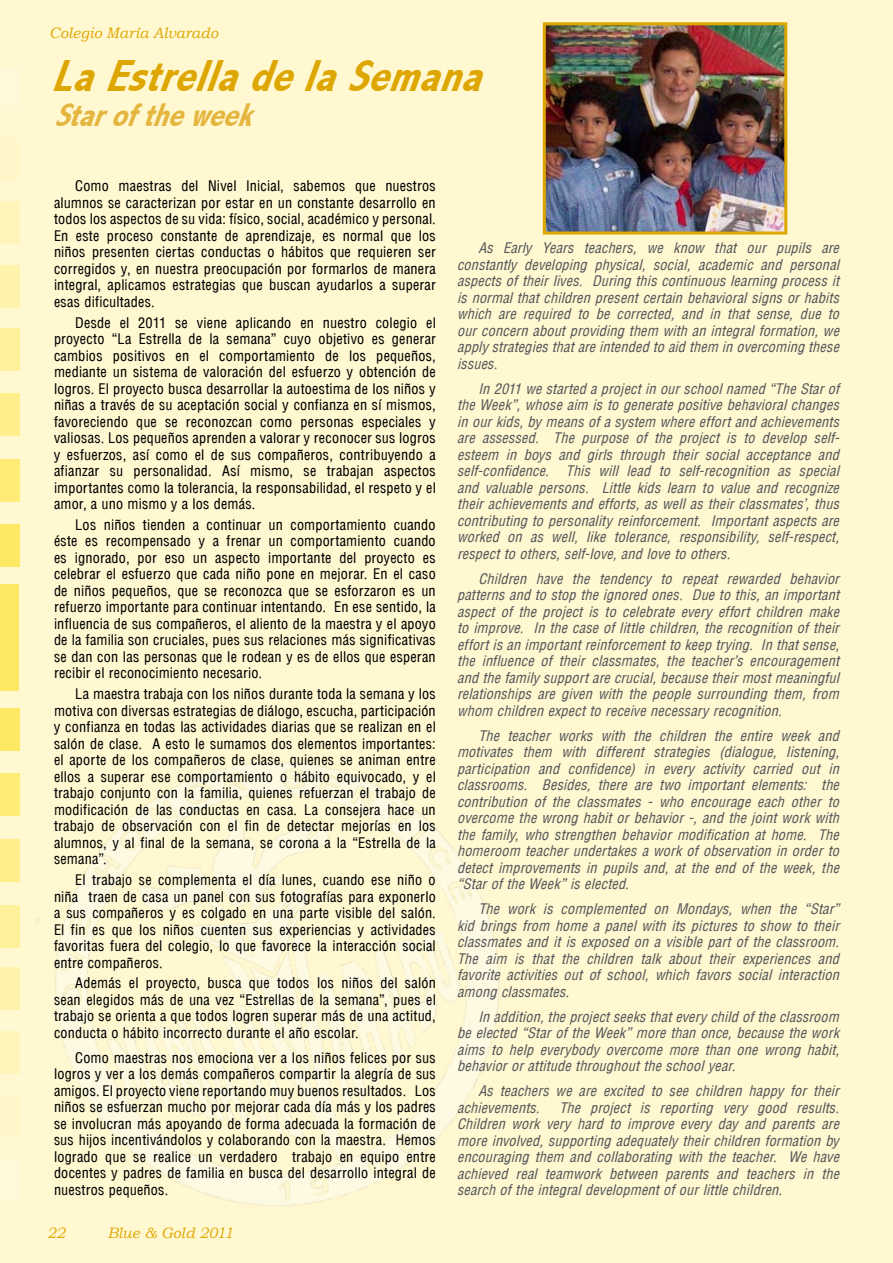
<style>
.page{position:relative;width:893px;height:1263px;background:#fff8d1}
.page>*{position:absolute;margin:0;border:0;box-sizing:border-box;transform-origin:0 0}
.t1{font:italic 700 condensed 45px "Abadi";color:#dea600}
.t2{font:italic 700 condensed 33px "Abadi";color:#e5b63f}
.t3{font:italic 15px "Bookman Old Style";letter-spacing:.005em;color:#dea600}
.t4{font:14.25px/16.5px "Arena Condensed";letter-spacing:.015em;color:#000;text-align:justify}
.t5{font:italic condensed 14.25px/16.5px "Arena";letter-spacing:.01em;color:#58585a;text-align:justify}
</style>
<div class="page">
<div style="left:0;top:525px;width:20px;height:42px;background:#ffe964"></div>
<div style="left:0;top:460px;width:20px;height:42px;background:#ffec77"></div>
<div style="left:0;top:394px;width:20px;height:42px;background:#ffee89"></div>
<div style="left:0;top:328px;width:20px;height:42px;background:#fff09b"></div>
<div style="left:0;top:265px;width:20px;height:43px;background:#fff2ab"></div>
<div style="left:0;top:201px;width:20px;height:43px;background:#fff5bb"></div>
<div style="left:0;top:138px;width:20px;height:43px;background:#fff7ca"></div>
<div style="left:0;top:67px;width:20px;height:43px;background:#fff9d7"></div>
<div style="left:0;top:584px;width:19px;height:106px;background:#ffe964"></div>
<img style="left:0;top:690px;width:500px;height:516px">
<img style="left:547px;top:26px;width:236px;height:205px">
<div style="left:543px;top:22px;width:244px;height:213px;border:3px solid #dea600"></div>
<p class="t3" style="left:49px;top:22px;width:171px">Colegio María Alvarado</p>
<h1 class="t1" style="left:51px;top:50px;width:450px">LaEstrelladelaSemana</h1>
<h2 class="t2" style="left:54px;top:96px;width:212px">Staroftheweek</h2>
<p class="t4" style="left:54px;top:178px;width:383px;text-indent:21px">Como maestras del Nivel Inicial, sabemos que nuestros alumnos se caracterizan por estar en un constante desarrollo en todos los aspectos de su vida: físico, social, académico y personal.<br>En este proceso constante de aprendizaje, es normal que los niños presenten ciertas conductas o hábitos que requieren ser corregidos y, en nuestra preocupación por formarlos de manera integral, aplicamos estrategias que buscan ayudarlos a superar esas dificultades.</p>
<p class="t4" style="left:54px;top:314px;width:383px;text-indent:21px">Desde el 2011 se viene aplicando en nuestro colegio el proyecto “La Estrella de la semana” cuyo objetivo es generar cambios positivos en el comportamiento de los pequeños, mediante un sistema de valoración del esfuerzo y obtención de logros. El proyecto busca desarrollar la autoestima de los niños y niñas a través de su aceptación social y confianza en sí mismos, favoreciendo que se reconozcan como personas especiales y valiosas. Los pequeños aprenden a valorar y reconocer sus logros y esfuerzos, así como el de sus compañeros, contribuyendo a afianzar su personalidad. Así mismo, se trabajan aspectos importantes como la tolerancia, la responsabilidad, el respeto y el amor, a uno mismo y a los demás.</p>
<p class="t4" style="left:54px;top:517px;width:383px;text-indent:21px">Los niños tienden a continuar un comportamiento cuando éste es recompensado y a frenar un comportamiento cuando es ignorado, por eso un aspecto importante del proyecto es celebrar el esfuerzo que cada niño pone en mejorar. En el caso de niños pequeños, que se reconozca que se esforzaron es un refuerzo importante para continuar intentando. En ese sentido, la influencia de sus compañeros, el aliento de la maestra y el apoyo de la familia son cruciales, pues sus relaciones más significativas se dan con las personas que le rodean y es de ellos que esperan recibir el reconocimiento necesario.</p>
<p class="t4" style="left:54px;top:686px;width:383px;text-indent:21px">La maestra trabaja con los niños durante toda la semana y los motiva con diversas estrategias de diálogo, escucha, participación y confianza en todas las actividades diarias que se realizan en el salón de clase. A esto le sumamos dos elementos importantes: el aporte de los compañeros de clase, quienes se animan entre ellos a superar ese comportamiento o hábito equivocado, y el trabajo conjunto con la familia, quienes refuerzan el trabajo de modificación de las conductas en casa. La consejera hace un trabajo de observación con el fin de detectar mejorías en los alumnos, y al final de la semana, se corona a la “Estrella de la semana”.</p>
<p class="t4" style="left:54px;top:872px;width:383px;text-indent:21px">El trabajo se complementa el día lunes, cuando ese niño o niña traen de casa un panel con sus fotografías para exponerlo a sus compañeros y es colgado en una parte visible del salón.<br>El fin es que los niños cuenten sus experiencias y actividades favoritas fuera del colegio, lo que favorece la interacción social entre compañeros.</p>
<p class="t4" style="left:54px;top:975px;width:383px;text-indent:21px">Además el proyecto, busca que todos los niños del salón sean elegidos más de una vez “Estrellas de la semana”, pues el trabajo se orienta a que todos logren superar más de una actitud, conducta o hábito incorrecto durante el año escolar.</p>
<p class="t4" style="left:54px;top:1049px;width:383px;text-indent:21px">Como maestras nos emociona ver a los niños felices por sus logros y ver a los demás compañeros compartir la alegría de sus amigos. El proyecto viene reportando muy buenos resultados. Los niños se esfuerzan mucho por mejorar cada día más y los padres se involucran más apoyando de forma adecuada la formación de sus hijos incentivándolos y colaborando con la maestra. Hemos logrado que se realice un verdadero trabajo en equipo entre docentes y padres de familia en busca del desarrollo integral de nuestros pequeños.</p>
<p class="t3" style="left:47px;top:1223px;width:20px">22</p>
<p class="t3" style="left:107px;top:1222px;width:128px">Blue &amp; Gold 2011</p>
<p class="t5" style="left:457px;top:240px;width:383px;text-indent:21px">As Early Years teachers, we know that our pupils are constantly developing physical, social, academic and personal aspects of their lives. During this continuous learning process it is normal that children present certain behavioral signs or habits which are required to be corrected, and in that sense, due to our concern about providing them with an integral formation, we apply strategies that are intended to aid them in overcoming these issues.</p>
<p class="t5" style="left:457px;top:380px;width:384px;text-indent:21px">In 2011 we started a project in our school named “The Star of the Week”, whose aim is to generate positive behavioral changes in our kids, by means of a system where effort and achievements are assessed. The purpose of the project is to develop self&shy;esteem in boys and girls through their social acceptance and self-confidence. This will lead to self-recognition as special and valuable persons. Little kids learn to value and recognize their achievements and efforts, as well as their classmates’, thus contributing to personality reinforcement. Important aspects are worked on as well, like tolerance, responsibility, self-respect, respect to others, self-love, and love to others.</p>
<p class="t5" style="left:457px;top:570px;width:383px;text-indent:21px">Children have the tendency to repeat rewarded behavior patterns and to stop the ignored ones. Due to this, an important aspect of the project is to celebrate every effort children make to improve. In the case of little children, the recognition of their effort is an important reinforcement to keep trying. In that sense, the influence of their classmates, the teacher’s encouragement and the family support are crucial, because their most meaningful relationships are given with the people surrounding them, from whom children expect to receive necessary recognition.</p>
<p class="t5" style="left:457px;top:727px;width:383px;text-indent:21px">The teacher works with the children the entire week and motivates them with different strategies (dialogue, listening, participation and confidence) in every activity carried out in classrooms. Besides, there are two important elements: the contribution of the classmates - who encourage each other to overcome the wrong habit or behavior -, and the joint work with the family, who strengthen behavior modification at home. The homeroom teacher undertakes a work of observation in order to detect improvements in pupils and, at the end of the week, the “Star of the Week” is elected.</p>
<p class="t5" style="left:457px;top:901px;width:383px;text-indent:21px">The work is complemented on Mondays, when the “Star” kid brings from home a panel with its pictures to show to their classmates and it is exposed on a visible part of the classroom.<br>The aim is that the children talk about their experiences and favorite activities out of school, which favors social interaction among classmates.</p>
<p class="t5" style="left:457px;top:1008px;width:383px;text-indent:21px">In addition, the project seeks that every child of the classroom be elected “Star of the Week” more than once, because the work aims to help everybody overcome more than one wrong habit, behavior or attitude throughout the school year.</p>
<p class="t5" style="left:457px;top:1083px;width:383px;text-indent:21px">As teachers we are excited to see children happy for their achievements.</p>
<p class="t5" style="left:457px;top:1099px;width:383px;text-indent:102px">The project is reporting very good results.<br>Children work very hard to improve every day and parents are more involved, supporting adequately their children formation by encouraging them and collaborating with the teacher. We have achieved real teamwork between parents and teachers in the search of the integral development of our little children.</p>
</div>
